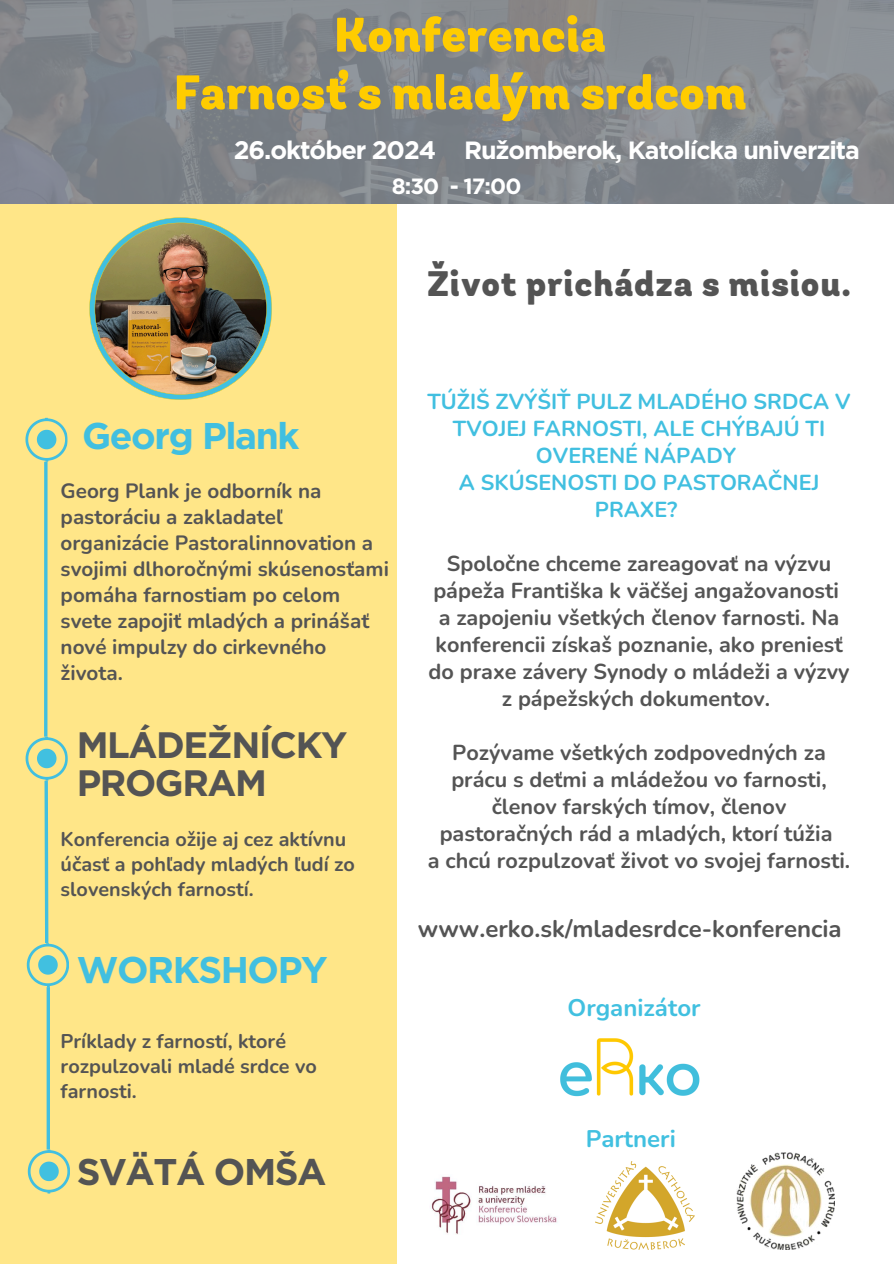
<style>
.page{position:relative;width:894px;height:1264px;background:#fff}
.page>*{position:absolute;margin:0;border:0;box-sizing:border-box;transform-origin:0 0}
.t1{font:700 37.05px "Gotham";letter-spacing:-.04em;color:#41bfe0}
.t2{font:700 37.05px "Gotham";letter-spacing:-.04em;color:#545454}
.t3{font:700 36.75px/37.5px "Gotham";letter-spacing:-.04em;color:#545454}
.t4{font:900 35.4px "Andes Rounded";letter-spacing:.025em;color:#545454}
.t5{font:700 25.35px "Gotham";letter-spacing:-.04em;color:#fff}
.t6{font:700 24.9px "Gotham";letter-spacing:-.04em;color:#fff}
.t7{font:700 24px "Nunito";color:#545454}
.t8{font:700 24px "Nunito";color:#41c0e0}
.t9{font:700 22.05px "Gotham";color:#fff}
.t10{font:700 21.6px/27px "Nunito";color:#545454;text-align:center}
.t11{font:700 21.6px/27px "Nunito";color:#41bfe0;text-align:center}
.t12{font:700 20.7px/25.8px "Nunito";color:#545454}
.t13{font:700 19.8px/24.8px "Nunito";color:#545454}
</style>
<div class="page">
<div style="left:0;top:204px;width:396px;height:1059px;background:#ffe688"></div>
<svg style="left:0;top:0;width:893px;height:204px;background:#81858b"></svg>
<img style="left:560px;top:1038px;width:140px;height:59px">
<img style="left:89px;top:217px;width:183px;height:183px">
<svg style="left:25px;top:417px;width:43px;height:45px"></svg>
<svg style="left:44px;top:462px;width:4px;height:274px"></svg>
<svg style="left:28px;top:1149px;width:42px;height:44px"></svg>
<svg style="left:25px;top:736px;width:44px;height:251px"></svg>
<hr style="left:47px;top:987px;width:3px;height:162px;background:#41bfe0">
<img style="left:430px;top:1176px;width:128px;height:58px">
<svg style="left:177px;top:70px;width:171px;height:40px;background:#b19f4f"></svg>
<svg style="left:358px;top:86px;width:22px;height:24px"></svg>
<svg style="left:393px;top:72px;width:176px;height:49px;background:#ae9e59"></svg>
<svg style="left:581px;top:74px;width:164px;height:36px;background:#bca850"></svg>
<svg style="left:337px;top:15px;width:267px;height:37px;background:#baa54d"></svg>
<img style="left:595px;top:1161px;width:99px;height:88px">
<img style="left:736px;top:1152px;width:98px;height:97px">
<p class="t5" style="left:234px;top:134px;width:204px">26.október 2024</p>
<p class="t6" style="left:464px;top:135px;width:397px">Ružomberok, Katolícka univerzita</p>
<h2 class="t9" style="left:391px;top:172px;width:131px">8:30 - 17:00</h2>
<p class="t4" style="left:427px;top:270px;width:425px">Život prichádza s misiou.</p>
<p class="t1" style="left:82px;top:413px;width:219px">Georg Plank</p>
<p class="t12" style="left:61px;top:478px;width:330px">Georg Plank je odborník na pastoráciu a zakladateľ organizácie Pastoralinnovation a svojimi dlhoročnými skúsenosťami pomáha farnostiam po celom svete zapojiť mladých a prinášať nové impulzy do cirkevného života.</p>
<h1 class="t3" style="left:77px;top:726px;width:272px">MLÁDEŽNÍCKY<br>PROGRAM</h1>
<h5 class="t13" style="left:61px;top:827px;width:296px">Konferencia ožije aj cez aktívnu účasť a pohľady mladých ľudí zo slovenských farností.</h5>
<p class="t1" style="left:77px;top:947px;width:252px">WORKSHOPY</p>
<h5 class="t13" style="left:61px;top:1029px;width:258px">Príklady z farností, ktoré rozpulzovali mladé srdce vo farnosti.</h5>
<h1 class="t2" style="left:77px;top:1149px;width:251px">SVÄTÁ OMŠA</h1>
<h5 class="t11" style="left:427px;top:388px;width:424px">TÚŽIŠ ZVÝŠIŤ PULZ MLADÉHO SRDCA V<br>TVOJEJ FARNOSTI, ALE CHÝBAJÚ TI<br>OVERENÉ NÁPADY<br>A SKÚSENOSTI DO PASTORAČNEJ<br>PRAXE?</h5>
<h1 class="t10" style="left:428px;top:550px;width:422px">Spoločne chceme zareagovať na výzvu pápeža Františka k väčšej angažovanosti a zapojeniu všetkých členov farnosti. Na konferencii získaš poznanie, ako preniesť do praxe závery Synody o mládeži a výzvy z pápežských dokumentov.</h1>
<p class="t10" style="left:427px;top:739px;width:424px">Pozývame všetkých zodpovedných za prácu s deťmi a mládežou vo farnosti, členov farských tímov, členov pastoračných rád a mladých, ktorí túžia<br>a chcú rozpulzovať život vo svojej farnosti.</p>
<h4 class="t7" style="left:418px;top:912px;width:425px">www.erko.sk/mladesrdce-konferencia</h4>
<h3 class="t8" style="left:567px;top:992px;width:134px">Organizátor</h3>
<h3 class="t8" style="left:585px;top:1122px;width:91px">Partneri</h3>
</div>
